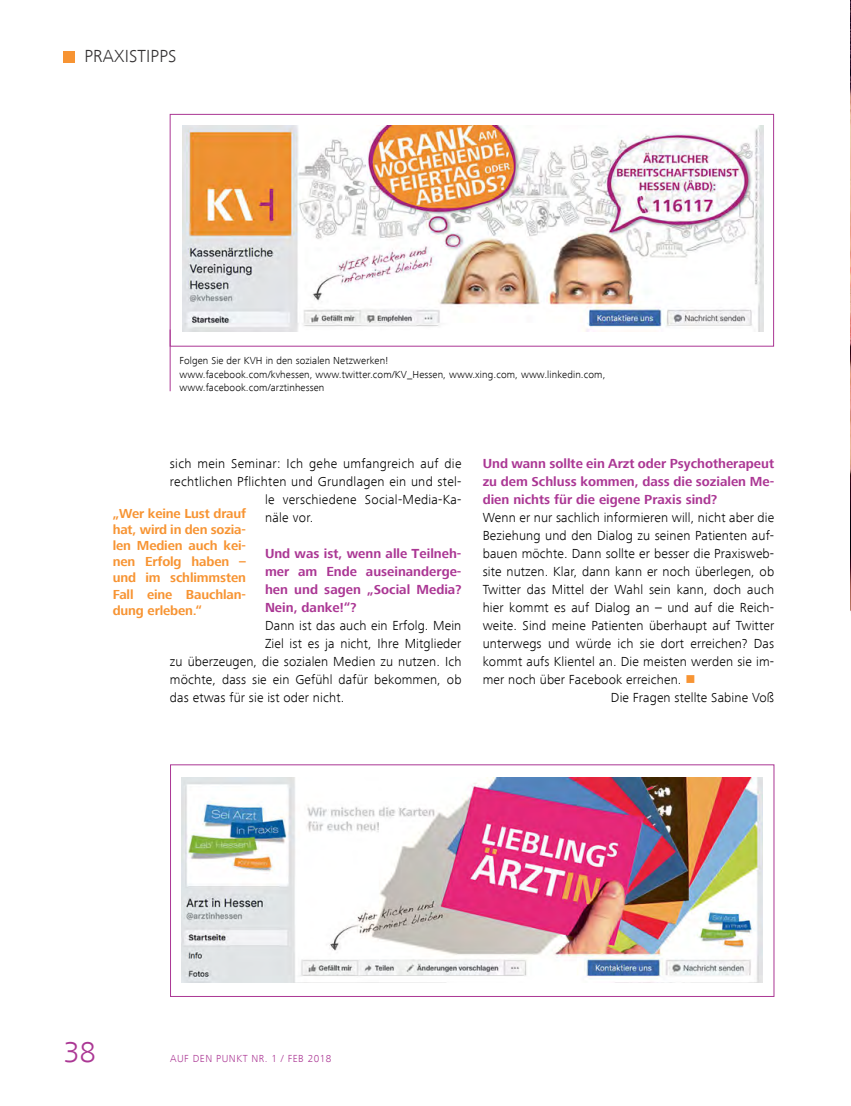
<style>
.page{position:relative;width:851px;height:1106px;background:#fff}
.page>*{position:absolute;margin:0;border:0;box-sizing:border-box;transform-origin:0 0}
.t1{font:300 30px "Frutiger Next Com";color:#ab3794}
.t2{font:300 18px "Frutiger Next Com";letter-spacing:.01em;color:#333132}
.t3{font:300 13.5px "Frutiger Next Com";letter-spacing:.01em;color:#000}
.t4{font:700 13.5px/18px "Frutiger Next Com";color:#ab3794;text-align:justify}
.t5{font:700 13.5px/16.2px "Frutiger Next Com";letter-spacing:-.01em;color:#f79433;text-align:justify}
.t6{font:300 10.5px/13.5px "Frutiger Next Com";letter-spacing:.01em;color:#000}
.t7{font:300 10.5px "Frutiger Next Com";letter-spacing:.05em;color:#ab3794}
.s1{color:#f79433}
</style>
<div class="page">
<div style="left:64px;top:51px;width:11px;height:12px;background:#f79433"></div>
<img style="left:850px;top:1px;width:1px;height:411px">
<hr style="left:850px;top:606px;width:1px;height:500px;background:#f79433">
<hr style="left:850px;top:412px;width:1px;height:304px;background:#ab3794">
<img style="left:181px;top:777px;width:581px;height:205px">
<img style="left:182px;top:125px;width:581px;height:206px">
<div style="left:170px;top:114px;width:603px;height:232px;border:1px solid #ab3794"></div>
<hr style="left:170px;top:329px;width:1px;height:62px;background:#ab3794">
<h2 class="t2" style="left:84px;top:46px;width:94px">PRAXISTIPPS</h2>
<p class="t6" style="left:179px;top:354px;width:427px">Folgen Sie der KVH in den sozialen Netzwerken!<br>www.facebook.com/kvhessen, www.twitter.com/KV_Hessen, www.xing.com, www.linkedin.com, www.facebook.com/arztinhessen</p>
<p class="t3" style="left:170px;top:456px;width:293px">sich mein Seminar: Ich gehe umfangreich auf die</p>
<p class="t3" style="left:170px;top:474px;width:293px">rechtlichen Pflichten und Grundlagen ein und stel-</p>
<p class="t3" style="left:265px;top:492px;width:198px">le verschiedene Social-Media-Ka-</p>
<p class="t3" style="left:265px;top:510px;width:50px">näle vor.</p>
<p class="t4" style="left:265px;top:544px;width:198px">Und was ist, wenn alle Teilneh&shy;mer am Ende auseinanderge&shy;hen und sagen „Social Media?<br>Nein, danke!“?</p>
<p class="t3" style="left:265px;top:618px;width:198px">Dann ist das auch ein Erfolg. Mein</p>
<p class="t3" style="left:265px;top:636px;width:198px">Ziel ist es ja nicht, Ihre Mitglieder</p>
<p class="t3" style="left:170px;top:654px;width:293px">zu überzeugen, die sozialen Medien zu nutzen. Ich</p>
<p class="t3" style="left:170px;top:672px;width:293px">möchte, dass sie ein Gefühl dafür bekommen, ob</p>
<p class="t3" style="left:170px;top:690px;width:176px">das etwas für sie ist oder nicht.</p>
<p class="t5" style="left:113px;top:505px;width:135px">„Wer keine Lust drauf hat, wird in den sozia&shy;len Medien auch kei&shy;nen Erfolg haben – und im schlimmsten Fall eine Bauchlan&shy;dung erleben.“</p>
<p class="t4" style="left:482px;top:454px;width:293px">Und wann sollte ein Arzt oder Psychotherapeut zu dem Schluss kommen, dass die sozialen Me&shy;dien nichts für die eigene Praxis sind?</p>
<p class="t3" style="left:482px;top:510px;width:293px">Wenn er nur sachlich informieren will, nicht aber die</p>
<p class="t3" style="left:482px;top:528px;width:293px">Beziehung und den Dialog zu seinen Patienten auf-</p>
<p class="t3" style="left:482px;top:546px;width:293px">bauen möchte. Dann sollte er besser die Praxisweb-</p>
<p class="t3" style="left:482px;top:564px;width:293px">site nutzen. Klar, dann kann er noch überlegen, ob</p>
<p class="t3" style="left:482px;top:582px;width:293px">Twitter das Mittel der Wahl sein kann, doch auch</p>
<p class="t3" style="left:482px;top:600px;width:293px">hier kommt es auf Dialog an – und auf die Reich-</p>
<p class="t3" style="left:482px;top:618px;width:293px">weite. Sind meine Patienten überhaupt auf Twitter</p>
<p class="t3" style="left:482px;top:636px;width:293px">unterwegs und würde ich sie dort erreichen? Das</p>
<p class="t3" style="left:482px;top:654px;width:293px">kommt aufs Klientel an. Die meisten werden sie im-</p>
<p class="t3" style="left:482px;top:672px;width:214px">mer noch über Facebook erreichen. <span class="s1">■</span></p>
<p class="t3" style="left:611px;top:690px;width:165px">Die Fragen stellte Sabine Voß</p>
<h1 class="t1" style="left:64px;top:1035px;width:33px">38</h1>
<p class="t7" style="left:170px;top:1052px;width:163px">AUF DEN PUNKT NR. 1 / FEB 2018</p>
</div>
